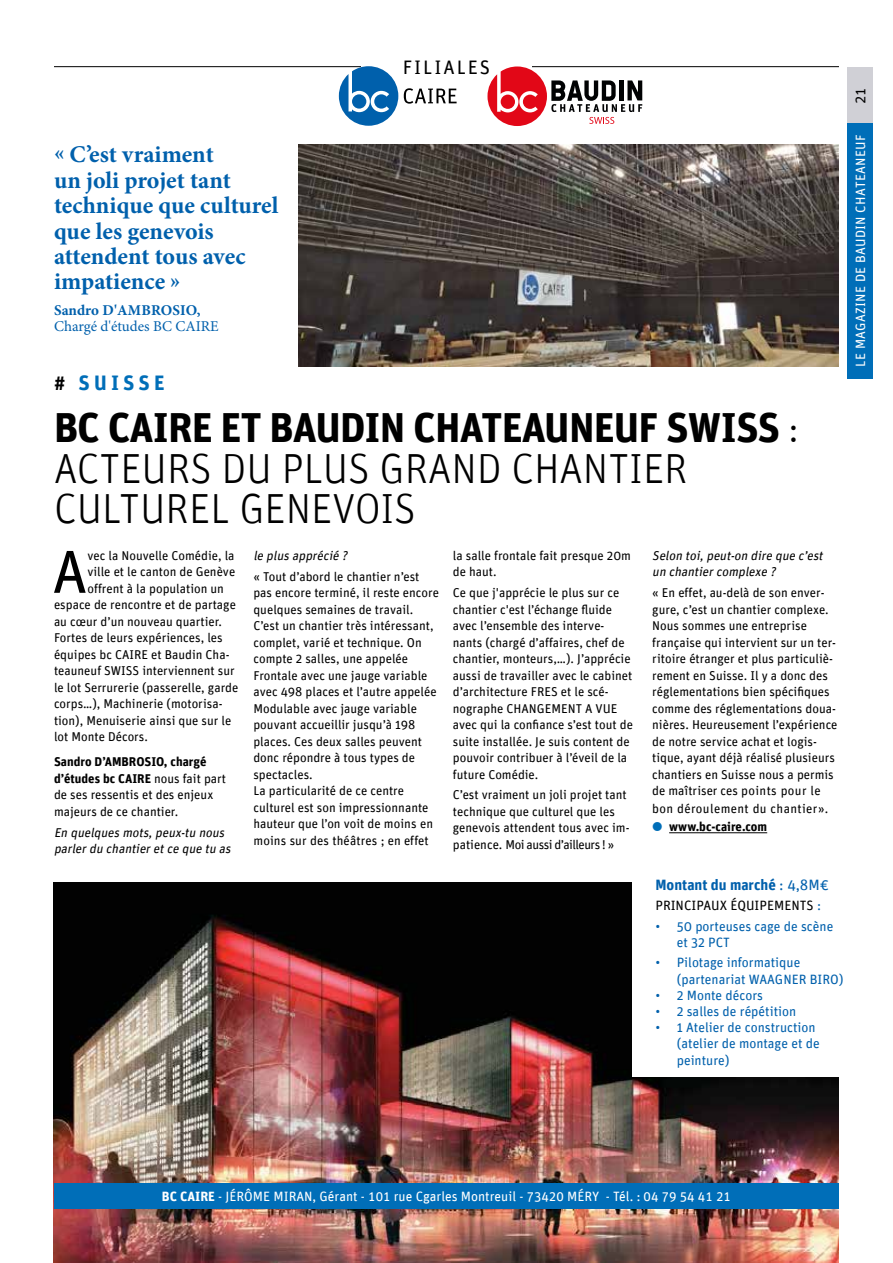
<style>
.page{position:relative;width:893px;height:1263px;background:#fff}
.page>*{position:absolute;margin:0;border:0;box-sizing:border-box;transform-origin:0 0}
.t1{font:60.6px "Unit";color:#000}
.t2{font:300 42px/40.5px "Unit";color:#000}
.t3{font:700 24px/25.5px "Minion Pro";color:#0060ac}
.t4{font:700 21px "Unit";letter-spacing:.2em;color:#006eb8}
.t5{font:19.5px "Unit Regular TF";letter-spacing:.1em;color:#000}
.t6{font:15px "Minion Pro";color:#0060ac}
.t7{font:700 15px "Unit";color:#0060ac}
.t8{font:700 15px "Minion Pro";color:#0060ac}
.t9{font:15px "Unit Regular TF";color:#000}
.t10{font:13.5px/16.2px "Unit";color:#0060ac}
.t11{font:13.5px "Unit Regular TF";color:#fff}
.t12{font:13.5px "Unit Regular TF";letter-spacing:.02em;color:#fff}
.t13{font:13.5px "Unit";color:#000}
.t14{font:12.75px/16.5px "Unit";color:#000}
.t15{font:italic 12.75px/16.5px "Unit";color:#000}
.t16{font:12.75px/18px "Unit";letter-spacing:.03em;color:#000}
.s1{font-size:22.5px}
.s2{color:#000}
.s3{font-weight:700}
.s4{font-family:"Dingbest Web";color:#006eb8}
.s5{font-weight:400}
.s6{color:#0060ac}
.s7{font-family:"Unit Bold TF"}
</style>
<div class="page">
<div style="left:847px;top:67px;width:26px;height:58px;background:#d0d0d6"></div>
<div style="left:847px;top:123px;width:26px;height:255px;background:#006eb8"></div>
<img style="left:54px;top:883px;width:785px;height:380px">
<hr style="left:54px;top:66px;width:785px;height:1px;background:#000">
<div style="left:361px;top:55px;width:170px;height:25px;background:#fff"></div>
<svg style="left:404px;top:88px;width:53px;height:16px"></svg>
<svg style="left:339px;top:66px;width:59px;height:60px"></svg>
<div style="left:352px;top:94px;width:14px;height:15px;background:#0060ac;border-radius:50%"></div>
<div style="left:54px;top:1183px;width:785px;height:26px;background:#006eb8"></div>
<svg style="left:487px;top:66px;width:155px;height:60px"></svg>
<div style="left:632px;top:855px;width:261px;height:222px;background:#fff"></div>
<img style="left:299px;top:145px;width:540px;height:221px">
<hr style="left:669px;top:832px;width:98px;height:1px;background:#000">
<h3 class="t3" style="left:54px;top:141px;width:226px"><span class="s1">«</span> C’est vraiment<br>un joli projet tant technique que culturel que les genevois attendent tous avec impatience <span class="s1">»</span></h3>
<p class="t8" style="left:54px;top:299px;width:148px">Sandro D'AMBROSIO,</p>
<p class="t6" style="left:54px;top:316px;width:166px">Chargé d'études BC CAIRE</p>
<h3 class="t4" style="left:54px;top:370px;width:112px"><span class="s2">#</span> SUISSE</h3>
<h3 class="t5" style="left:403px;top:56px;width:89px">FILIALES</h3>
<h2 class="t2" style="left:54px;top:407px;width:747px"><span class="s3">BC CAIRE ET BAUDIN CHATEAUNEUF SWISS</span> :<br>ACTEURS DU PLUS GRAND CHANTIER<br>CULTUREL GENEVOIS</h2>
<h1 class="t1" style="left:52px;top:536px;width:37px">A</h1>
<p class="t14" style="left:87px;top:547px;width:149px">vec la Nouvelle Comédie, la</p>
<p class="t15" style="left:253px;top:547px;width:98px">le plus apprécié ?</p>
<p class="t14" style="left:253px;top:568px;width:187px">« Tout d’abord le chantier n’est pas encore terminé, il reste encore quelques semaines de travail.<br>C’est un chantier très intéressant, complet, varié et technique. On compte 2 salles, une appelée<br>Frontale avec une jauge variable avec 498 places et l’autre appelée<br>Modulable avec jauge variable pouvant accueillir jusqu’à 198 places. Ces deux salles peuvent donc répondre à tous types de spectacles.<br>La particularité de ce centre culturel est son impressionnante hauteur que l’on voit de moins en moins sur des théâtres ; en effet</p>
<p class="t14" style="left:453px;top:547px;width:180px">la salle frontale fait presque 20m de haut.</p>
<p class="t14" style="left:453px;top:584px;width:182px">Ce que j'apprécie le plus sur ce chantier c'est l’échange fluide avec l’ensemble des interve&shy;nants (chargé d’affaires, chef de chantier, monteurs,…). J’apprécie aussi de travailler avec le cabinet d’architecture FRES et le scé&shy;nographe CHANGEMENT A VUE avec qui la confiance s’est tout de suite installée. Je suis content de pouvoir contribuer à l’éveil de la future Comédie.</p>
<p class="t14" style="left:453px;top:786px;width:178px">C’est vraiment un joli projet tant technique que culturel que les genevois attendent tous avec im&shy;patience. Moi aussi d’ailleurs ! »</p>
<p class="t15" style="left:652px;top:547px;width:175px">Selon toi,peut-on dire que c’est un chantiercomplexe ?</p>
<p class="t14" style="left:652px;top:584px;width:187px">« En effet, au-delà de son enver&shy;gure, c’est un chantier complexe.<br>Nous sommes une entreprise française qui intervient sur un ter&shy;ritoire étranger et plus particuliè&shy;rement en Suisse. Il y a donc des réglementations bien spécifiques comme des réglementations doua&shy;nières. Heureusement l’expérience de notre service achat et logis&shy;tique, ayant déjà réalisé plusieurs chantiers en Suisse nous a permis de maîtriser ces points pour le</p>
<p class="t16" style="left:652px;top:799px;width:178px">bon déroulement du chantier». <span class="s4">w</span> <span class="s3">www.bc-caire.com</span></p>
<p class="t14" style="left:87px;top:563px;width:149px">ville et le canton de Genève</p>
<p class="t14" style="left:87px;top:580px;width:138px">offrent à la population un</p>
<p class="t14" style="left:54px;top:596px;width:183px">espace de rencontre et de partage</p>
<p class="t14" style="left:54px;top:613px;width:170px">au cœur d’un nouveau quartier.</p>
<p class="t14" style="left:54px;top:629px;width:170px">Fortes de leurs expériences, les</p>
<p class="t14" style="left:54px;top:646px;width:177px">équipes bc CAIRE et Baudin Cha-</p>
<p class="t14" style="left:54px;top:662px;width:182px">teauneuf SWISS interviennent sur</p>
<p class="t14" style="left:54px;top:679px;width:186px">le lot Serrurerie (passerelle, garde</p>
<p class="t14" style="left:54px;top:695px;width:170px">corps…), Machinerie (motorisa-</p>
<p class="t14" style="left:54px;top:712px;width:179px">tion), Menuiserie ainsi que sur le</p>
<p class="t14" style="left:54px;top:728px;width:95px">lot Monte Décors.</p>
<p class="t14" style="left:54px;top:753px;width:174px"><span class="s3">Sandro D’AMBROSIO, chargé d’études bc CAIRE</span> nous fait part de ses ressentis et des enjeux majeurs de ce chantier.</p>
<p class="t15" style="left:54px;top:824px;width:181px">En quelques mots,peux-tu nous parlerdu chantieretce que tu as</p>
<p class="t7" style="left:655px;top:875px;width:175px">Montant du marché <span class="s5">: 4,8M€</span></p>
<p class="t13" style="left:655px;top:897px;width:167px">PRINCIPAUX ÉQUIPEMENTS <span class="s6">:</span></p>
<p class="t10" style="left:677px;top:918px;width:158px;text-indent:-21px">• 50 porteuses cage de scène et 32 PCT</p>
<p class="t10" style="left:677px;top:954px;width:168px;text-indent:-21px">• Pilotage informatique (partenariat WAAGNER BIRO)</p>
<p class="t10" style="left:655px;top:987px;width:109px">• 2 Monte décors</p>
<p class="t10" style="left:655px;top:1003px;width:142px">• 2 salles de répétition</p>
<p class="t10" style="left:677px;top:1019px;width:144px;text-indent:-21px">• 1 Atelier de construction (atelier de montage et de peinture)</p>
<p class="t9" style="left:851px;top:104px;width:18px;rotate:-90deg">21</p>
<p class="t12" style="left:852px;top:367px;width:234px;rotate:-90deg">LE MAGAZINE DE BAUDIN CHATEANEUF</p>
<p class="t11" style="left:162px;top:1188px;width:570px"><span class="s7">BC CAIRE</span> - JÉRÔME MIRAN, Gérant - 101 rue Cgarles Montreuil - 73420 MÉRY - Tél. : 04 79 54 41 21</p>
</div>
